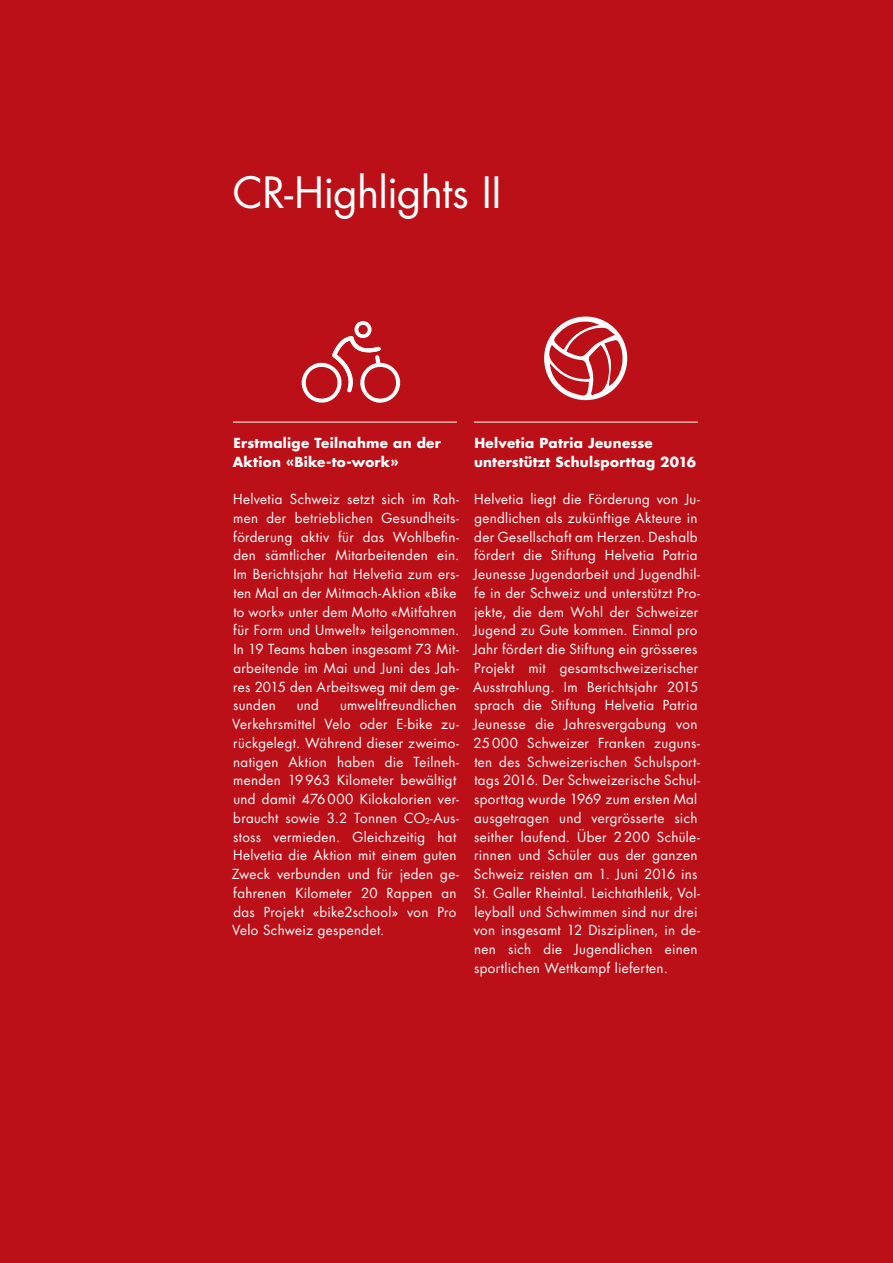
<style>
.page{position:relative;width:893px;height:1263px;background:#bb1018}
.page>*{position:absolute;margin:0;border:0;box-sizing:border-box;transform-origin:0 0}
.t1{font:42px "Futura Std";letter-spacing:-.02em;color:#fff}
.t2{font:13.5px/18.8px "Futura Std";letter-spacing:.025em;color:#fff}
.t3{font:700 13.5px/18.8px "Futura Std";letter-spacing:.02em;color:#fff}
</style>
<div class="page">
<hr style="left:233px;top:422px;width:224px;height:1px;background:#fff">
<hr style="left:474px;top:422px;width:224px;height:1px;background:#fff">
<svg style="left:302px;top:321px;width:98px;height:82px"></svg>
<svg style="left:544px;top:316px;width:83px;height:84px"></svg>
<h1 class="t1" style="left:233px;top:166px;width:270px">CR-Highlights II</h1>
<p class="t3" style="left:233px;top:433px;width:210px">Erstmalige Teilnahme an der<br>Aktion «Bike-to-work»</p>
<p class="t2" style="left:233px;top:490px;width:228px">Helvetia Schweiz setzt sich im Rah&shy;men der betrieblichen Gesundheits&shy;förderung aktiv für das Wohlbefin&shy;den sämtlicher Mitarbeitenden ein.<br>Im Berichtsjahr hat Helvetia zum ers&shy;ten Mal an der Mitmach-Aktion «Bike to work» unter dem Motto «Mitfahren für Form und Umwelt» teilgenommen.<br>In 19 Teams haben insgesamt 73 Mit&shy;arbeitende im Mai und Juni des Jah&shy;res 2015 den Arbeitsweg mit dem ge&shy;sunden</p>
<p class="t2" style="left:232px;top:696px;width:229px;text-indent:108px">umweltfreundlichen<br>Verkehrsmittel Velo oder E-bike zu&shy;rückgelegt. Während dieser zweimo&shy;natigen Aktion haben die Teilneh&shy;menden 19 963 Kilometer bewältigt und damit 476 000 Kilokalorien ver&shy;braucht sowie 3.2 Tonnen CO<sub>2</sub>-Aus&shy;stoss vermieden. Gleichzeitig hat<br>Helvetia die Aktion mit einem guten<br>Zweck verbunden und für jeden ge&shy;fahrenen Kilometer 20 Rappen an das Projekt «bike2school» von Pro<br>Velo Schweiz gespendet.</p>
<p class="t2" style="left:297px;top:696px;width:24px">und</p>
<p class="t3" style="left:474px;top:433px;width:223px">Helvetia Patria Jeunesse unterstützt Schulsporttag 2016</p>
<p class="t2" style="left:473px;top:490px;width:228px">Helvetia liegt die Förderung von Ju&shy;gendlichen als zukünftige Akteure in der Gesellschaft am Herzen. Deshalb fördert die Stiftung Helvetia Patria Jeunesse Jugendarbeit und Jugendhil&shy;fe in der Schweiz und unterstützt Pro&shy;jekte, die dem Wohl der Schweizer Jugend zu Gute kommen. Einmal pro Jahr fördert die Stiftung ein grösseres Projekt mit gesamtschweizerischer Ausstrahlung. Im Berichtsjahr 2015 sprach die Stiftung Helvetia Patria Jeunesse die Jahresvergabung von 25 000 Schweizer Franken zuguns&shy;ten des Schweizerischen Schulsport&shy;tags 2016. Der Schweizerische Schul&shy;sporttag wurde 1969 zum ersten Mal ausgetragen und vergrösserte sich seither laufend. Über 2 200 Schüle&shy;rinnen und Schüler aus der ganzen Schweiz reisten am 1. Juni 2016 ins St. Galler Rheintal. Leichtathletik, Vol&shy;leyball und Schwimmen sind nur drei von insgesamt 12 Disziplinen, in de&shy;nen sich die Jugendlichen einen sportlichen Wettkampf lieferten.</p>
</div>
